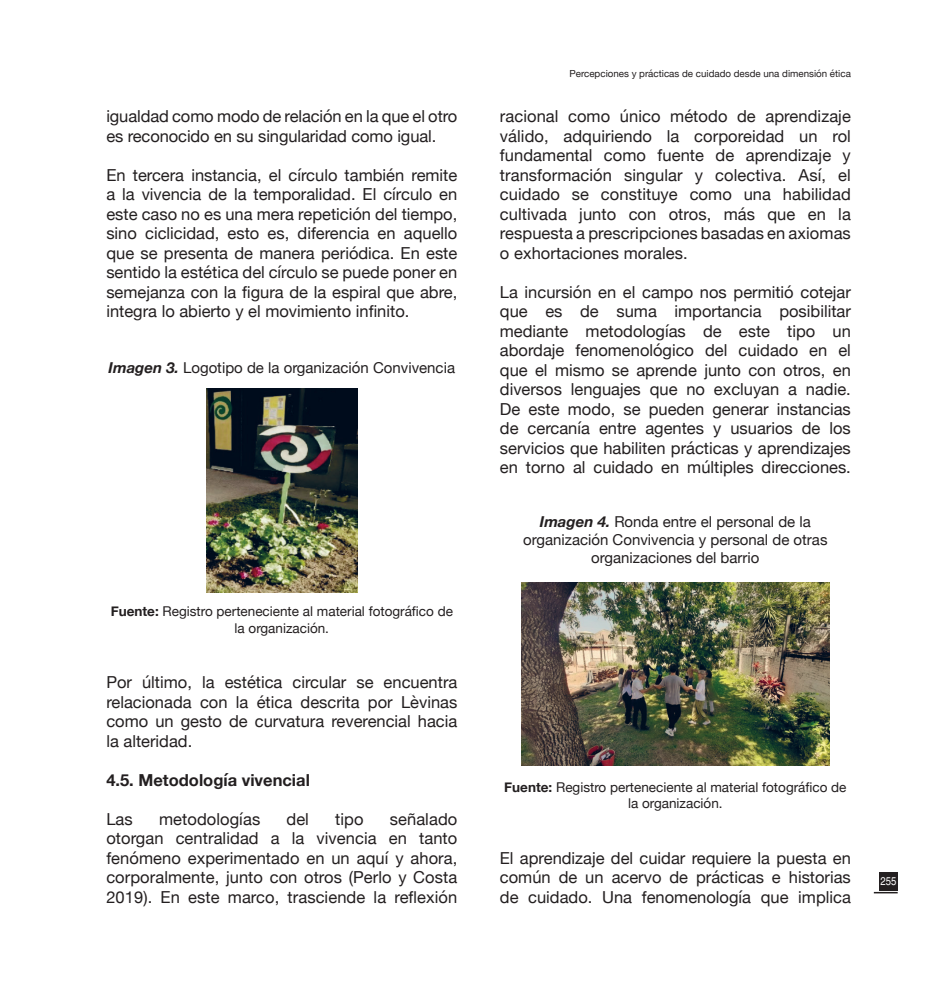
<style>
.page{position:relative;width:936px;height:1000px;background:#fff}
.page>*{position:absolute;margin:0;border:0;box-sizing:border-box;transform-origin:0 0}
.t1{font:16.5px/19.5px "Helvetica Neue";color:#231f20;text-align:justify}
.t2{font:700 16.5px "Helvetica Neue";color:#231f20}
.t3{font:15px/18px "Helvetica Neue";color:#231f20;text-align:center}
.t4{font:13.5px/16.5px "Helvetica Neue";color:#231f20;text-align:center}
.t5{font:11.25px "Helvetica LT Std";color:#fff;scale:.85 1}
.t6{font:9.75px "Helvetica Neue";color:#231f20}
.s1{font-weight:700;font-style:italic}
.s2{font-weight:700}
</style>
<div class="page">
<div style="left:879px;top:872px;width:18px;height:18px;background:#231f20"></div>
<hr style="left:873px;top:891px;width:24px;height:2px;background:#231f20">
<img style="left:206px;top:389px;width:151px;height:203px">
<img style="left:521px;top:582px;width:308px;height:183px">
<p class="t1" style="left:106px;top:107px;width:352px">igualdad como modo de relación en la que el otro es reconocido en su singularidad como igual.</p>
<p class="t1" style="left:106px;top:166px;width:352px">En tercera instancia, el círculo también remite a la vivencia de la temporalidad. El círculo en este caso no es una mera repetición del tiempo, sino ciclicidad, esto es, diferencia en aquello que se presenta de manera periódica. En este sentido la estética del círculo se puede poner en semejanza con la figura de la espiral que abre, integra lo abierto y el movimiento infinito.</p>
<p class="t3" style="left:109px;top:359px;width:348px"><span class="s1">Imagen 3.</span> Logotipo de la organización Convivencia</p>
<p class="t4" style="left:111px;top:603px;width:344px"><span class="s2">Fuente:</span> Registro perteneciente al material fotográfico de la organización.</p>
<p class="t1" style="left:106px;top:673px;width:352px">Por último, la estética circular se encuentra relacionada con la ética descrita por Lèvinas como un gesto de curvatura reverencial hacia la alteridad.</p>
<p class="t2" style="left:106px;top:766px;width:205px">4.5. Metodología vivencial</p>
<p class="t1" style="left:106px;top:809px;width:28px">Las</p>
<p class="t1" style="left:159px;top:809px;width:103px">metodologías</p>
<p class="t1" style="left:286px;top:809px;width:24px">del</p>
<p class="t1" style="left:335px;top:809px;width:30px">tipo</p>
<p class="t1" style="left:106px;top:809px;width:352px;text-indent:283px">señalado otorgan centralidad a la vivencia en tanto fenómeno experimentado en un aquí y ahora, corporalmente, junto con otros (Perlo y Costa 2019). En este marco, trasciende la reflexión</p>
<p class="t6" style="left:569px;top:66px;width:283px">Percepciones y prácticas de cuidado desde una dimensión ética</p>
<p class="t1" style="left:500px;top:107px;width:352px">racional como único método de aprendizaje válido, adquiriendo la corporeidad un rol fundamental como fuente de aprendizaje y transformación singular y colectiva. Así, el cuidado se constituye como una habilidad cultivada junto con otros, más que en la respuesta a prescripciones basadas en axiomas o exhortaciones morales.</p>
<p class="t1" style="left:500px;top:283px;width:352px">La incursión en el campo nos permitió cotejar que es de suma importancia posibilitar mediante metodologías de este tipo un abordaje fenomenológico del cuidado en el que el mismo se aprende junto con otros, en diversos lenguajes que no excluyan a nadie.<br>De este modo, se pueden generar instancias de cercanía entre agentes y usuarios de los servicios que habiliten prácticas y aprendizajes en torno al cuidado en múltiples direcciones.</p>
<p class="t3" style="left:523px;top:514px;width:306px"><span class="s1">Imagen 4.</span> Ronda entre el personal de la organización Convivencia y personal de otras organizaciones del barrio</p>
<p class="t4" style="left:504px;top:779px;width:344px"><span class="s2">Fuente:</span> Registro perteneciente al material fotográfico de la organización.</p>
<p class="t1" style="left:500px;top:848px;width:352px">El aprendizaje del cuidar requiere la puesta en común de un acervo de prácticas e historias de cuidado. Una fenomenología que implica</p>
<p class="t5" style="left:880px;top:874px;width:20px">255</p>
</div>
